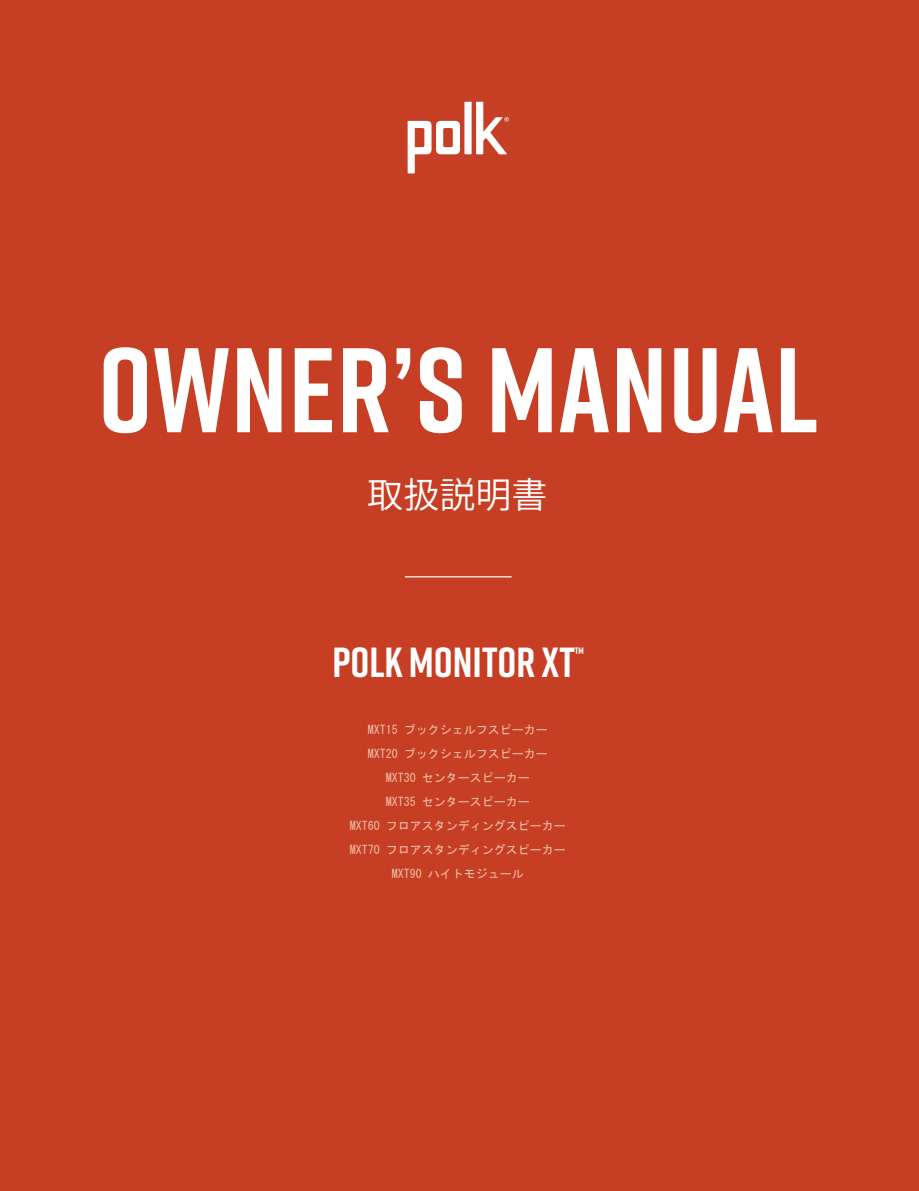
<style>
.page{position:relative;width:919px;height:1191px;background:#fff}
.page>*{position:absolute;margin:0;border:0;box-sizing:border-box;transform-origin:0 0}
.t1{font:700 120px "Rift";letter-spacing:.01em;color:#fff}
.t2{font:700 42px "Rift";color:#fff}
.t3{font:36px "Source Han Sans JP";color:#fff}
.t4{font:12px/24px "MS Gothic";color:#eebda7;text-align:center}
</style>
<div class="page">
<div style="left:0;top:0;width:918px;height:1191px;background:#c63e23"></div>
<svg style="left:407px;top:102px;width:102px;height:71px"></svg>
<hr style="left:405px;top:576px;width:106px;height:1px;background:#fff">
<h1 class="t1" style="left:98px;top:304px;width:721px">OWNER’S MANUAL</h1>
<h3 class="t3" style="left:367px;top:474px;width:181px">取扱説明書</h3>
<h2 class="t2" style="left:332px;top:632px;width:253px">POLK MONITOR XT<sup>™</sup></h2>
<p class="t4" style="left:350px;top:717px;width:217px">MXT15 ブックシェルフスピーカー<br>MXT20 ブックシェルフスピーカー<br>MXT30 センタースピーカー<br>MXT35 センタースピーカー<br>MXT60 フロアスタンディングスピーカー<br>MXT70 フロアスタンディングスピーカー<br>MXT90 ハイトモジュール</p>
</div>
